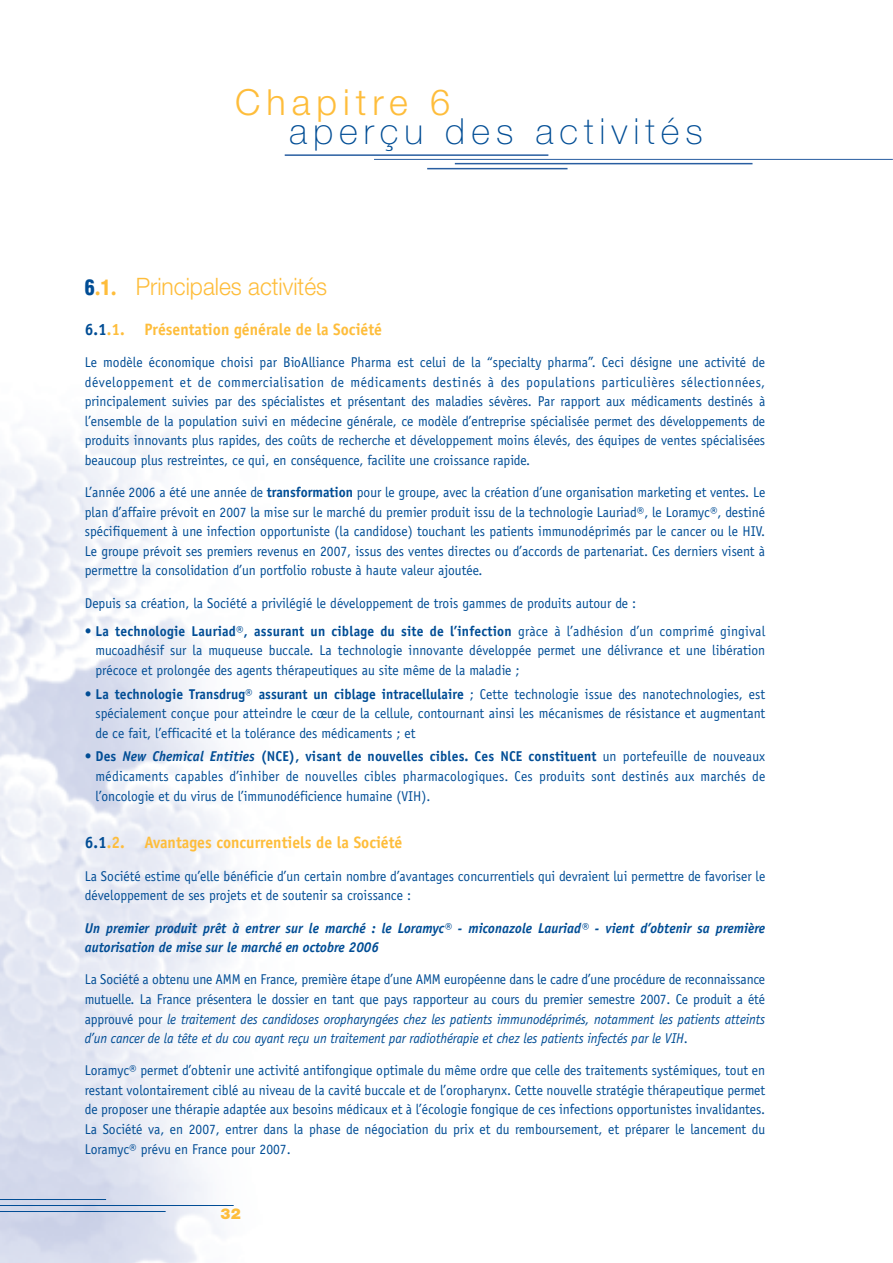
<style>
.page{position:relative;width:893px;height:1263px;background:#fff}
.page>*{position:absolute;margin:0;border:0;box-sizing:border-box;transform-origin:0 0}
.t1{font:100 36px "Helvetica Neue";letter-spacing:.165em;color:#014d95}
.t2{font:300 36px "Helvetica Neue";letter-spacing:.165em;color:#febd3b}
.t3{font:300 24px "Helvetica Neue";color:#febd3b;scale:.95 1}
.t4{font:700 16.5px "Officina Sans";color:#febd3b;scale:.95 1}
.t5{font:900 15px "Helvetica Neue";color:#febd3b}
.t6{font:14.25px/19.5px "Officina Sans";color:#014d95;text-align:justify;scale:.95 1}
.t7{font:italic 700 14.25px/19.5px "Officina Sans";color:#014d95;scale:.95 1}
.s1{font-family:"Helvetica";font-weight:900;font-stretch:condensed;font-size:21px;color:#014d95}
.s2{font-family:"Officina Sans";font-weight:700;font-size:21px}
.s3{font-family:"Helvetica";font-weight:900;font-stretch:condensed;font-size:21px}
.s4{color:#014d95}
.s5{font-weight:700}
.s6{font-weight:700;font-style:italic}
.s7{font-style:italic}
</style>
<div class="page">
<hr style="left:0;top:1205px;width:234px;height:1px;background:#014d95">
<hr style="left:0;top:1199px;width:106px;height:1px;background:#014d95">
<hr style="left:0;top:1211px;width:166px;height:1px;background:#014d95">
<hr style="left:285px;top:154px;width:263px;height:2px;background:#295ea1">
<hr style="left:374px;top:159px;width:518px;height:1px;background:#295ea1">
<hr style="left:455px;top:163px;width:297px;height:1px;background:#295ea1">
<hr style="left:427px;top:168px;width:140px;height:1px;background:#295ea1">
<h1 class="t2" style="left:235px;top:89px;width:216px">Chapitre 6</h1>
<h1 class="t1" style="left:289px;top:118px;width:415px">aperçu des activités</h1>
<h2 class="t3" style="left:85px;top:278px;width:257px"><span class="s1">6</span><span class="s2">.</span><span class="s3">1</span><span class="s2">.</span> Principales activités</h2>
<p class="t4" style="left:85px;top:323px;width:314px"><span class="s4">6.1</span>.1. Présentation générale de la Société</p>
<p class="t6" style="left:85px;top:354px;width:718px">Le modèle économique choisi par BioAlliance Pharma est celui de la “specialty pharma”. Ceci désigne une activité de développement et de commercialisation de médicaments destinés à des populations particulières sélectionnées, principalement suivies par des spécialistes et présentant des maladies sévères. Par rapport aux médicaments destinés à l’ensemble de la population suivi en médecine générale, ce modèle d’entreprise spécialisée permet des développements de produits innovants plus rapides, des coûts de recherche et développement moins élevés, des équipes de ventes spécialisées beaucoup plus restreintes, ce qui, en conséquence, facilite une croissance rapide.</p>
<p class="t6" style="left:85px;top:484px;width:718px">L’année 2006 a été une année de <span class="s5">transformation</span> pour le groupe, avec la création d’une organisation marketing et ventes. Le plan d’affaire prévoit en 2007 la mise sur le marché du premier produit issu de la technologie Lauriad®, le Loramyc®, destiné spécifiquement à une infection opportuniste (la candidose) touchant les patients immunodéprimés par le cancer ou le HIV.<br>Le groupe prévoit ses premiers revenus en 2007, issus des ventes directes ou d’accords de partenariat. Ces derniers visent à permettre la consolidation d’un portfolio robuste à haute valeur ajoutée.</p>
<p class="t6" style="left:85px;top:594px;width:582px">Depuis sa création, la Société a privilégié le développement de trois gammes de produits autour de :</p>
<p class="t6" style="left:96px;top:622px;width:706px;text-indent:-11px">• <span class="s5">La technologie Lauriad®, assurant un ciblage du site de l’infection</span> gràce à l’adhésion d’un comprimé gingival mucoadhésif sur la muqueuse buccale. La technologie innovante développée permet une délivrance et une libération précoce et prolongée des agents thérapeutiques au site même de la maladie ;</p>
<p class="t6" style="left:96px;top:685px;width:706px;text-indent:-11px">• <span class="s5">La technologie Transdrug® assurant un ciblage intracellulaire</span> ; Cette technologie issue des nanotechnologies, est spécialement conçue pour atteindre le cœur de la cellule, contournant ainsi les mécanismes de résistance et augmentant de ce fait, l’efficacité et la tolérance des médicaments ; et</p>
<p class="t6" style="left:96px;top:748px;width:706px;text-indent:-11px">• <span class="s5">Des</span> <span class="s6">New Chemical Entities</span> <span class="s5">(NCE), visant de nouvelles cibles. Ces NCE constituent</span> un portefeuille de nouveaux médicaments capables d’inhiber de nouvelles cibles pharmacologiques. Ces produits sont destinés aux marchés de l’oncologie et du virus de l’immunodéficience humaine (VIH).</p>
<p class="t4" style="left:85px;top:836px;width:336px"><span class="s4">6.1</span>.2. Avantages concurrentiels de la Société</p>
<p class="t6" style="left:85px;top:867px;width:718px">La Société estime qu’elle bénéficie d’un certain nombre d’avantages concurrentiels qui devraient lui permettre de favoriser le développement de ses projets et de soutenir sa croissance :</p>
<p class="t7" style="left:85px;top:919px;width:718px">Un premier produit prêt à entrer sur le marché : le Loramyc® - miconazole Lauriad® - vient d’obtenir sa première autorisation de mise sur le marché en octobre 2006</p>
<p class="t6" style="left:85px;top:971px;width:718px">La Société a obtenu une AMM en France, première étape d’une AMM européenne dans le cadre d’une procédure de reconnaissance mutuelle. La France présentera le dossier en tant que pays rapporteur au cours du premier semestre 2007. Ce produit a été approuvé pour <span class="s7">le traitement des candidoses oropharyngées chez les patients immunodéprimés, notamment les patients atteints d’un cancer de la tête et du cou ayant reçu un traitement par radiothérapie et chez les patients infectés par le VIH</span>.</p>
<p class="t6" style="left:85px;top:1062px;width:718px">Loramyc® permet d’obtenir une activité antifongique optimale du même ordre que celle des traitements systémiques, tout en restant volontairement ciblé au niveau de la cavité buccale et de l’oropharynx. Cette nouvelle stratégie thérapeutique permet de proposer une thérapie adaptée aux besoins médicaux et à l’écologie fongique de ces infections opportunistes invalidantes.<br>La Société va, en 2007, entrer dans la phase de négociation du prix et du remboursement, et préparer le lancement du Loramyc® prévu en France pour 2007.</p>
<p class="t5" style="left:221px;top:1208px;width:22px">32</p>
</div>
